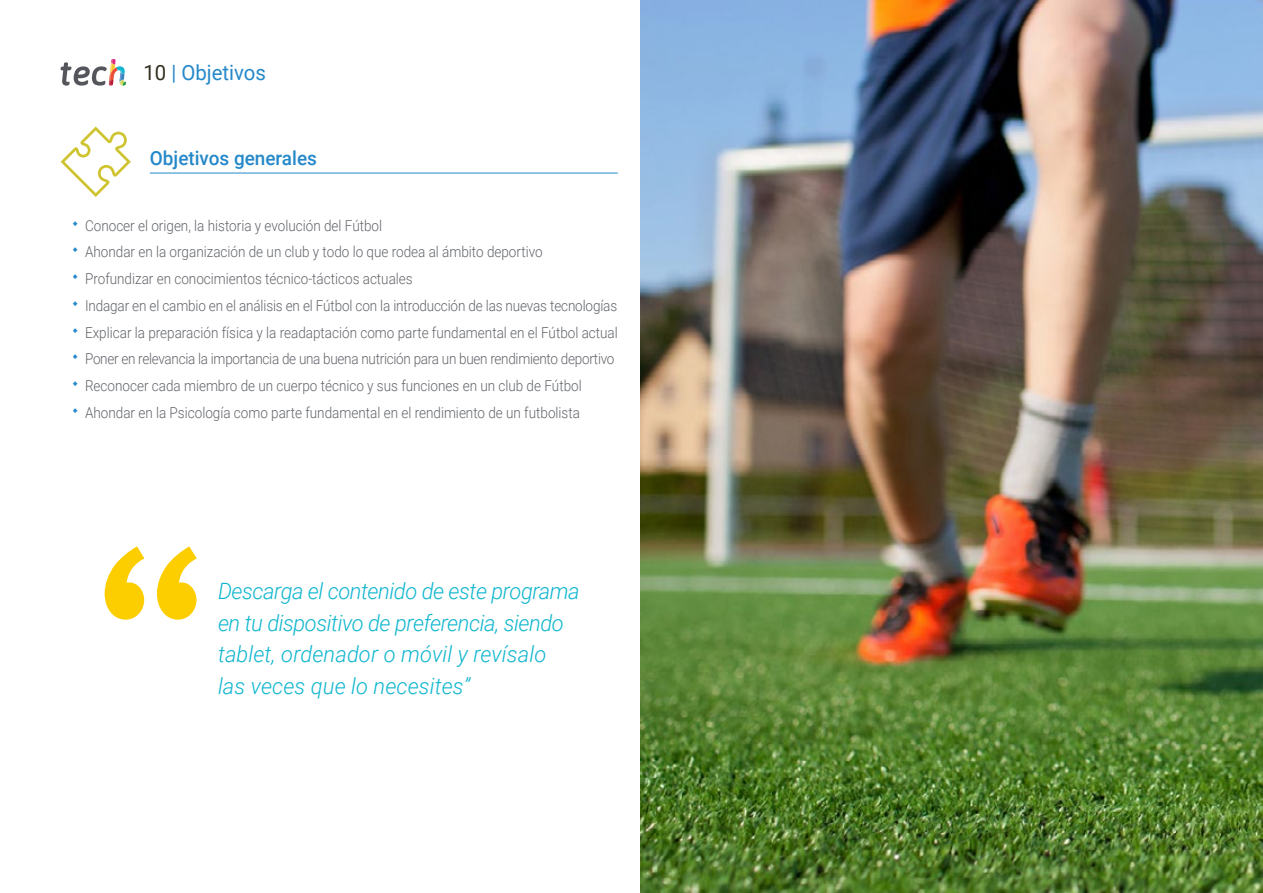
<style>
.page{position:relative;width:1263px;height:893px;background:#fff}
.page>*{position:absolute;margin:0;border:0;box-sizing:border-box;transform-origin:0 0}
.t1{font:italic 300 22.5px/31.5px "Roboto";letter-spacing:-.02em;color:#0fb6cf}
.t2{font:21px "Roboto";color:#2488c9}
.t3{font:500 19.5px "Roboto";color:#2488c9}
.t4{font:300 15px/26.7px "Roboto";color:#61646a;scale:.9 1}
.s1{color:#312e20}
</style>
<div class="page">
<svg style="left:61px;top:59px;width:65px;height:27px"></svg>
<img style="left:640px;top:0;width:623px;height:893px">
<svg style="left:105px;top:546px;width:92px;height:74px"></svg>
<hr style="left:150px;top:173px;width:468px;height:1px;background:#2488c9">
<svg style="left:61px;top:126px;width:70px;height:71px"></svg>
<h2 class="t2" style="left:144px;top:57px;width:124px"><span class="s1">10</span> | Objetivos</h2>
<h3 class="t3" style="left:150px;top:144px;width:169px">Objetivos generales</h3>
<p class="t4" style="left:85px;top:211px;width:593px">Conocer el origen, la historia y evolución del Fútbol<br>Ahondar en la organización de un club y todo lo que rodea al ámbito deportivo<br>Profundizar en conocimientos técnico-tácticos actuales<br>Indagar en el cambio en el análisis en el Fútbol con la introducción de las nuevas tecnologías Explicar la preparación física y la readaptación como parte fundamental en el Fútbol actual Poner en relevancia la importancia de una buena nutrición para un buen rendimiento deportivo Reconocer cada miembro de un cuerpo técnico y sus funciones en un club de Fútbol Ahondar en la Psicología como parte fundamental en el rendimiento de un futbolista</p>
<h1 class="t1" style="left:218px;top:575px;width:363px">Descarga el contenido de este programa en tu dispositivo de preferencia, siendo tablet, ordenador o móvil y revísalo<br>las veces que lo necesites”</h1>
</div>
